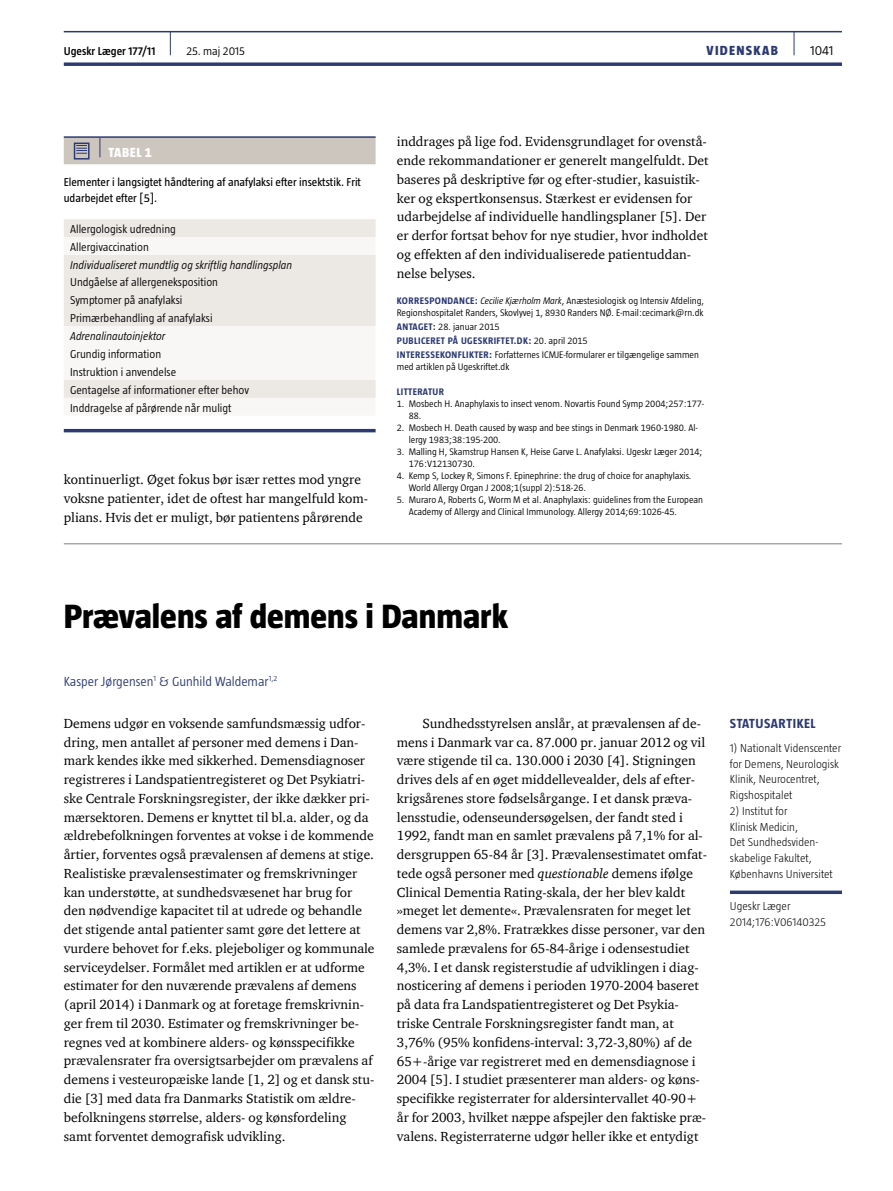
<style>
.page{position:relative;width:893px;height:1191px;background:#fff}
.page>*{position:absolute;margin:0;border:0;box-sizing:border-box;transform-origin:0 0}
.t1{font:800 34.5px "Taz";color:#000}
.t2{font:13.5px/18.8px "ITC Charter Com";color:#000}
.t3{font:300 13.5px "Taz";color:#2c3a73}
.t4{font:700 13.5px "Taz";letter-spacing:.04em;color:#2c3a73}
.t5{font:800 13.5px "Taz";letter-spacing:.095em;color:#2c3a73}
.t6{font:800 13.5px "Taz";color:#fff}
.t7{font:300 13.5px "Taz";color:#000}
.t8{font:300 11.7px/17.9px "Taz";color:#000}
.t9{font:300 11.7px/15.8px "Taz";color:#000}
.t10{font:11.7px/15.8px "Taz";color:#000}
.t11{font:italic 300 11.7px "Taz";color:#000}
.t12{font:600 11.7px "Taz";color:#000}
.t13{font:300 9.75px/12px "Taz";color:#000}
.t14{font:700 9.75px "Taz";letter-spacing:.04em;color:#2c3a73}
.s1{font-weight:700;color:#2c3a73}
.s2{font-style:italic}
</style>
<div class="page">
<hr style="left:64px;top:31px;width:778px;height:1px;background:#2c3a73">
<svg style="left:64px;top:62px;width:778px;height:4px"></svg>
<svg style="left:794px;top:32px;width:1px;height:23px"></svg>
<svg style="left:170px;top:32px;width:1px;height:23px"></svg>
<hr style="left:64px;top:136px;width:36px;height:2px;background:#2c3a73">
<hr style="left:100px;top:136px;width:276px;height:2px;background:#2c3a73">
<div style="left:64px;top:137px;width:312px;height:27px;background:#cdc6be"></div>
<div style="left:64px;top:219px;width:312px;height:18px;background:#ece9e5"></div>
<svg style="left:64px;top:255px;width:312px;height:143px;fill:#ece9e5"></svg>
<hr style="left:64px;top:429px;width:312px;height:3px;background:#2c3a73">
<hr style="left:64px;top:543px;width:778px;height:1px;background:#857d73">
<svg style="left:730px;top:890px;width:112px;height:4px"></svg>
<p class="t12" style="left:64px;top:45px;width:93px">Ugeskr Læger 177/11</p>
<p class="t8" style="left:186px;top:42px;width:60px">25. maj 2015</p>
<p class="t5" style="left:707px;top:43px;width:73px">VIDENSKAB</p>
<p class="t7" style="left:810px;top:43px;width:25px">1041</p>
<p class="t6" style="left:108px;top:145px;width:45px">Tabe l 1</p>
<p class="t10" style="left:64px;top:174px;width:299px">Elementer i langsigtet håndtering af anafylaksi efter insektstik. Frit udarbejdet efter [5].</p>
<p class="t8" style="left:70px;top:220px;width:107px">Allergologisk udredning<br>Allergivaccination</p>
<p class="t11" style="left:70px;top:258px;width:224px">Individualiseret mundtlig og skriftlig handlingsplan</p>
<p class="t8" style="left:70px;top:273px;width:149px">Undgåelse af allergeneksposition<br>Symptomer på anafylaksi<br>Primærbehandling af anafylaksi</p>
<p class="t11" style="left:70px;top:329px;width:97px">Adrenalinautoinjektor</p>
<p class="t8" style="left:70px;top:345px;width:180px">Grundig information<br>Instruktion i anvendelse<br>Gentagelse af informationer efter behov<br>Inddragelse af pårørende når muligt</p>
<p class="t2" style="left:64px;top:470px;width:305px">kontinuerligt. Øget fokus bør især rettes mod yngre voksne patienter, idet de oftest har mangelfuld kom&shy;plians. Hvis det er muligt, bør patientens pårørende</p>
<p class="t2" style="left:397px;top:132px;width:313px">inddrages på lige fod. Evidensgrundlaget for ovenstå&shy;ende rekommandationer er generelt mangelfuldt. Det baseres på deskriptive før og efter-studier, kasuistik&shy;ker og ekspertkonsensus. Stærkest er evidensen for udarbejdelse af individuelle handlingsplaner [5]. Der er derfor fortsat behov for nye studier, hvor indholdet og effekten af den individualiserede patientuddan&shy;nelse belyses.</p>
<p class="t13" style="left:397px;top:294px;width:309px"><span class="s1">KORRESPONDANCE:</span> <span class="s2">Cecilie Kjærholm Mark</span>, Anæstesiologisk og Intensiv Afdeling,<br>Regionshospitalet Randers, Skovlyvej 1, 8930 Randers NØ. E-mail:cecimark@rn.dk</p>
<p class="t13" style="left:397px;top:319px;width:304px;line-height:14.1px"><span class="s1">ANTAGET:</span> 28. januar 2015<br><span class="s1">PU BLICERET PÅ UGESKRIFTET.DK:</span> 20. april 2015<br><span class="s1">INTERESSEKONFLIKTER:</span> Forfatternes ICMJE-formularer er tilgængelige sammen</p>
<p class="t13" style="left:397px;top:361px;width:114px">med artiklen på Ugeskriftet.dk</p>
<p class="t14" style="left:397px;top:386px;width:49px">LITTERATUR</p>
<p class="t13" style="left:409px;top:398px;width:297px;text-indent:-12px">1. Mosbech H. Anaphylaxis to insect venom. Novartis Found Symp 2004;257:177-<br>88.</p>
<p class="t13" style="left:409px;top:422px;width:291px;text-indent:-12px">2. Mosbech H. Death caused by wasp and bee stings in Denmark 1960-1980. Al&shy;lergy 1983;38:195-200.</p>
<p class="t13" style="left:409px;top:446px;width:295px;text-indent:-12px">3. Malling H, Skamstrup Hansen K, Heise Garve L. Anafylaksi. Ugeskr Læger 2014;<br>176:V12130730.</p>
<p class="t13" style="left:409px;top:470px;width:284px;text-indent:-12px">4. Kemp S, Lockey R, Simons F. Epinephrine: the drug of choice for anaphylaxis.<br>World Allergy Organ J 2008;1(suppl 2):518-26.</p>
<p class="t13" style="left:409px;top:494px;width:296px;text-indent:-12px">5. Muraro A, Roberts G, Worm M et al. Anaphylaxis: guidelines from the European<br>Academy of Allergy and Clinical Immunology. Allergy 2014;69:1026-45.</p>
<h1 class="t1" style="left:64px;top:597px;width:446px">Prævalens af demens i Danmark</h1>
<p class="t3" style="left:64px;top:673px;width:215px">Kasper Jørgensen<sup>1</sup> &amp; Gunhild Waldemar<sup>1,2</sup></p>
<p class="t2" style="left:64px;top:713px;width:312px">Demens udgør en voksende samfundsmæssig udfor&shy;dring, men antallet af personer med demens i Dan&shy;mark kendes ikke med sikkerhed. Demensdiagnoser registreres i Landspatientregisteret og Det Psykiatri&shy;ske Centrale Forskningsregister, der ikke dækker pri&shy;mærsektoren. Demens er knyttet til bl.a. alder, og da ældrebefolkningen forventes at vokse i de kommende årtier, forventes også prævalensen af demens at stige.<br>Realistiske prævalensestimater og fremskrivninger kan understøtte, at sundhedsvæsenet har brug for den nødvendige kapacitet til at udrede og behandle det stigende antal patienter samt gøre det lettere at vurdere behovet for f.eks. plejeboliger og kommunale serviceydelser. Formålet med artiklen er at udforme estimater for den nuværende prævalens af demens (april 2014) i Danmark og at foretage fremskrivnin&shy;ger frem til 2030. Estimater og fremskrivninger be&shy;regnes ved at kombinere alders- og kønsspecifikke prævalensrater fra oversigtsarbejder om prævalens af demens i vesteuropæiske lande [1, 2] og et dansk stu&shy;die [3] med data fra Danmarks Statistik om ældre&shy;befolkningens størrelse, alders- og kønsfordeling samt forventet demografisk udvikling.</p>
<p class="t2" style="left:397px;top:713px;width:312px;text-indent:26px">Sundhedsstyrelsen anslår, at prævalensen af de&shy;mens i Danmark var ca. 87.000 pr. januar 2012 og vil være stigende til ca. 130.000 i 2030 [4]. Stigningen drives dels af en øget middellevealder, dels af efter&shy;krigsårenes store fødselsårgange. I et dansk præva&shy;lensstudie, odenseundersøgelsen, der fandt sted i 1992, fandt man en samlet prævalens på 7,1% for al&shy;dersgruppen 65-84 år [3]. Prævalensestimatet omfat&shy;tede også personer med <span class="s2">questionable</span> demens ifølge Clinical Dementia Rating-skala, der her blev kaldt »meget let demente«. Prævalensraten for meget let demens var 2,8%. Fratrækkes disse personer, var den samlede prævalens for 65-84-årige i odensestudiet 4,3%. I et dansk registerstudie af udviklingen i diag&shy;nosticering af demens i perioden 1970-2004 baseret på data fra Landspatientregisteret og Det Psykia&shy;triske Centrale Forskningsregister fandt man, at 3,76% (95% konfidens-interval: 3,72-3,80%) af de 65+-årige var registreret med en demensdiagnose i 2004 [5]. I studiet præsenterer man alders- og køns&shy;specifikke registerrater for aldersintervallet 40-90+ år for 2003, hvilket næppe afspejler den faktiske præ&shy;valens. Registerraterne udgør heller ikke et entydigt</p>
<p class="t4" style="left:730px;top:715px;width:87px">STATUSARTIKEL</p>
<p class="t9" style="left:730px;top:740px;width:113px">1) Nationalt Videnscenter for Demens, Neurologisk<br>Klinik, Neurocentret,<br>Rigshospitalet</p>
<p class="t9" style="left:730px;top:803px;width:104px">2) Institut for<br>Klinisk Medicin,<br>Det Sundhedsviden&shy;skabelige Fakultet,<br>Københavns Universitet</p>
<p class="t9" style="left:730px;top:897px;width:97px">Ugeskr Læger<br>2014;176:V06140325</p>
</div>
